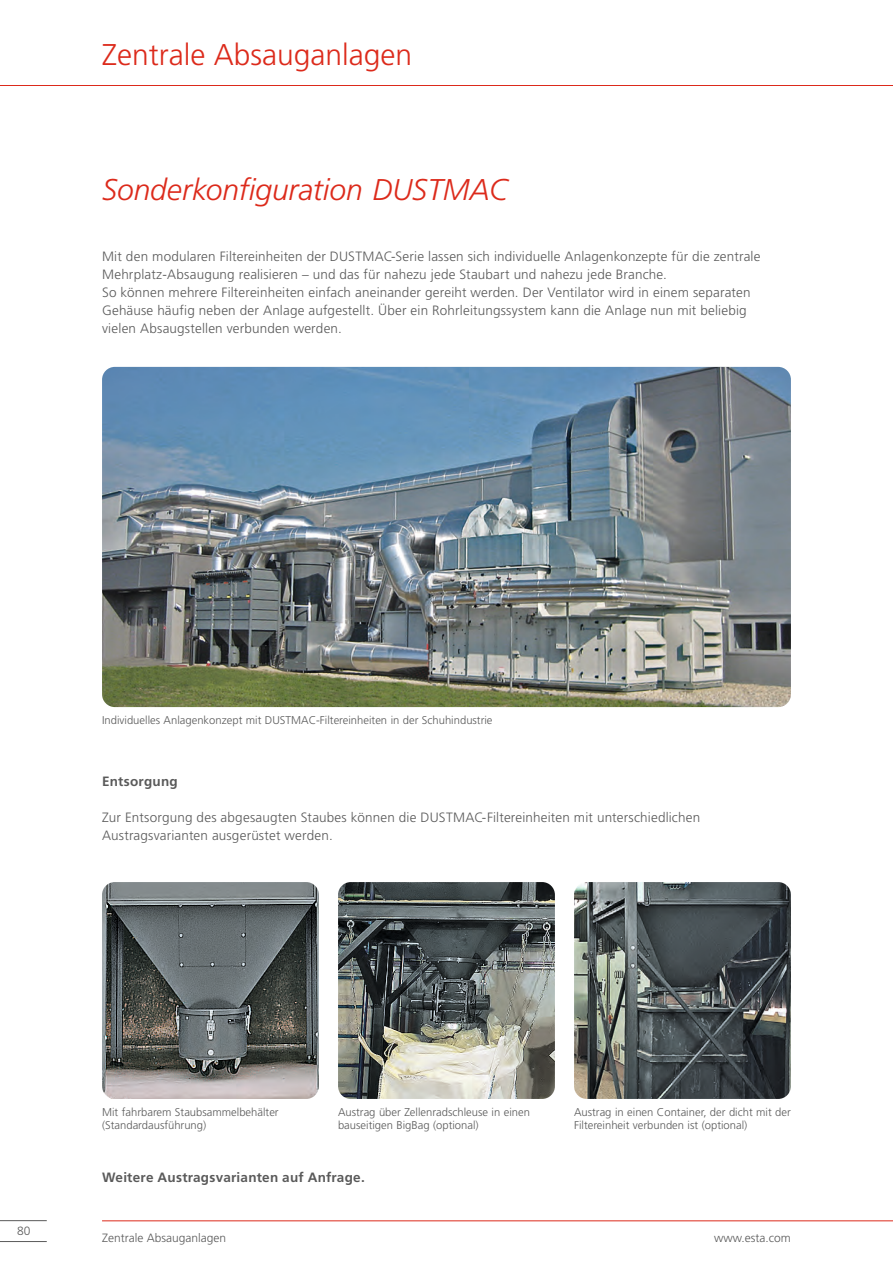
<style>
.page{position:relative;width:893px;height:1263px;background:#fff}
.page>*{position:absolute;margin:0;border:0;box-sizing:border-box;transform-origin:0 0}
.t1{font:italic 300 30px "Frutiger LT Std";color:#dc2a1b}
.t2{font:300 30px "Frutiger LT Std";color:#dc2a1b}
.t3{font:300 13.5px/18px "Frutiger LT Std";letter-spacing:.01em;color:#5a5a5a}
.t4{font:700 13.5px "Frutiger LT Std";letter-spacing:.02em;color:#5a5a5a}
.t5{font:300 12px "Frutiger LT Std";color:#5a5a5a}
.t6{font:300 11.25px/13.5px "Frutiger LT Std";color:#5a5a5a}
</style>
<div class="page">
<hr style="left:0;top:1220px;width:47px;height:1px;background:#5a5a5a">
<hr style="left:0;top:1241px;width:47px;height:1px;background:#5a5a5a">
<hr style="left:102px;top:1220px;width:791px;height:1px;background:#dc2a1b">
<img style="left:102px;top:882px;width:217px;height:217px">
<img style="left:338px;top:882px;width:217px;height:217px">
<img style="left:574px;top:882px;width:217px;height:217px">
<img style="left:102px;top:367px;width:689px;height:340px">
<hr style="left:0;top:85px;width:893px;height:1px;background:#dc2a1b">
<h1 class="t2" style="left:102px;top:38px;width:312px">Zentrale Absauganlagen</h1>
<h1 class="t1" style="left:102px;top:172px;width:407px">Sonderkonfiguration DUSTMAC</h1>
<p class="t3" style="left:102px;top:247px;width:660px">Mit den modularen Filtereinheiten der DUSTMAC-Serie lassen sich individuelle Anlagenkonzepte für die zentrale Mehrplatz-Absaugung realisieren – und das für nahezu jede Staubart und nahezu jede Branche.<br>So können mehrere Filtereinheiten einfach aneinander gereiht werden. Der Ventilator wird in einem separaten Gehäuse häufig neben der Anlage aufgestellt. Über ein Rohrleitungssystem kann die Anlage nun mit beliebig vielen Absaugstellen verbunden werden.</p>
<p class="t6" style="left:102px;top:713px;width:392px">Individuelles Anlagenkonzept mit DUSTMAC-Filtereinheiten in der Schuhindustrie</p>
<p class="t4" style="left:102px;top:773px;width:77px">Entsorgung</p>
<p class="t3" style="left:102px;top:808px;width:600px">Zur Entsorgung des abgesaugten Staubes können die DUSTMAC-Filtereinheiten mit unterschiedlichen<br>Austragsvarianten ausgerüstet werden.</p>
<p class="t5" style="left:17px;top:1224px;width:15px">80</p>
<p class="t6" style="left:102px;top:1105px;width:178px">Mit fahrbarem Staubsammelbehälter (Standardausführung)</p>
<p class="t6" style="left:338px;top:1105px;width:193px">Austrag über Zellenradschleuse in einen bauseitigen BigBag (optional)</p>
<p class="t6" style="left:574px;top:1105px;width:218px">Austrag in einen Container, der dicht mit der<br>Filtereinheit verbunden ist (optional)</p>
<p class="t4" style="left:102px;top:1169px;width:264px">Weitere Austragsvarianten auf Anfrage.</p>
<p class="t5" style="left:102px;top:1231px;width:126px">Zentrale Absauganlagen</p>
<p class="t5" style="left:714px;top:1231px;width:78px">www.esta.com</p>
</div>
